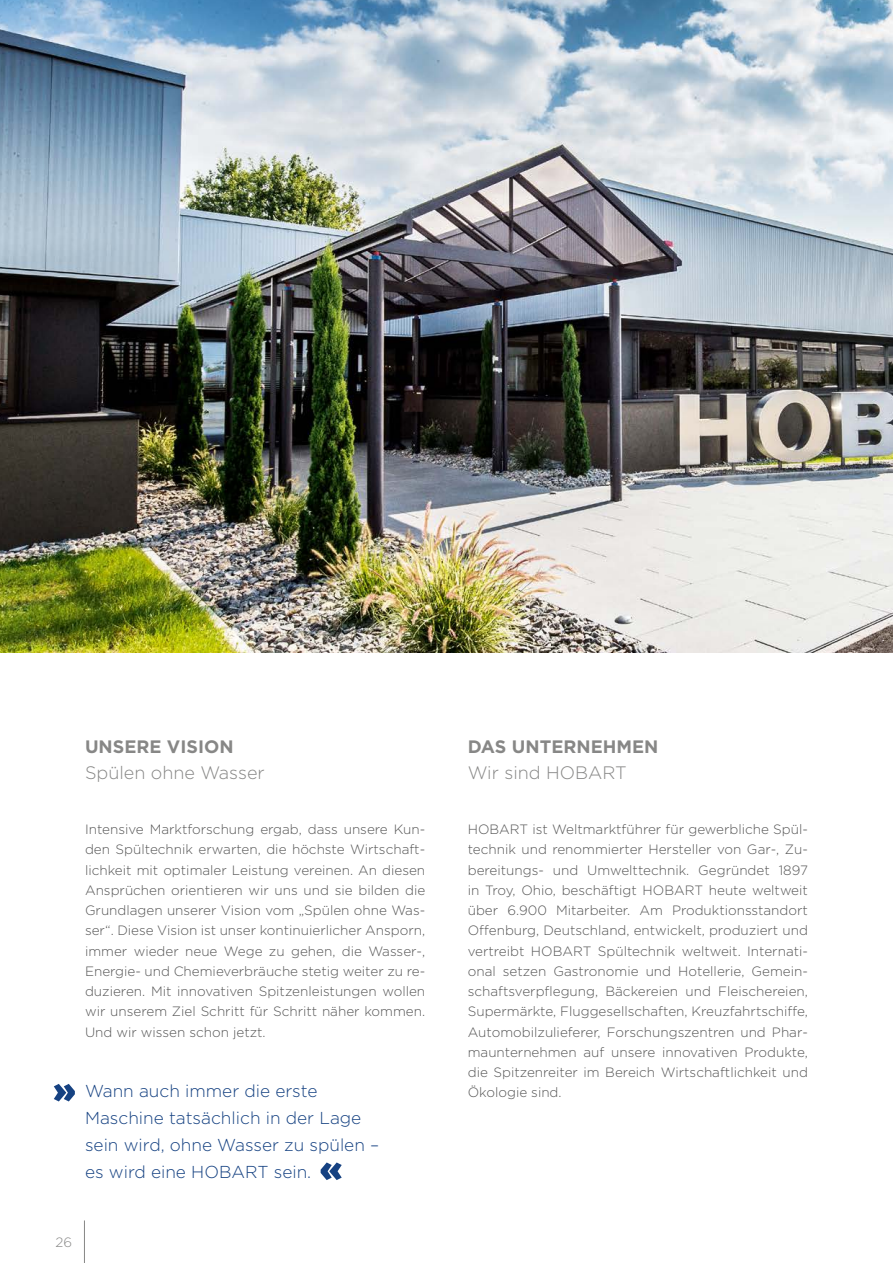
<style>
.page{position:relative;width:893px;height:1263px;background:#fff}
.page>*{position:absolute;margin:0;border:0;box-sizing:border-box;transform-origin:0 0}
.t1{font:300 18px "Gotham";color:#878786}
.t2{font:700 18px "Gotham";color:#878786}
.t3{font:300 17.25px/27px "Gotham";color:#164282}
.t4{font:300 13.5px/20.2px "Gotham";color:#565656;text-align:justify}
.t5{font:300 13.5px "Gotham";color:#878786}
</style>
<div class="page">
<hr style="left:84px;top:1220px;width:1px;height:43px;background:#878786">
<img style="left:0;top:0;width:893px;height:652px">
<svg style="left:54px;top:1084px;width:21px;height:17px"></svg>
<svg style="left:321px;top:1162px;width:21px;height:18px"></svg>
<h1 class="t2" style="left:85px;top:735px;width:150px">UNSERE VISION</h1>
<h1 class="t1" style="left:85px;top:761px;width:181px">Spülen ohne Wasser</h1>
<p class="t4" style="left:85px;top:819px;width:342px">Intensive Marktforschung ergab, dass unsere Kun&shy;den Spültechnik erwarten, die höchste Wirtschaft&shy;lichkeit mit optimaler Leistung vereinen. An diesen Ansprüchen orientieren wir uns und sie bilden die Grundlagen unserer Vision vom „Spülen ohne Was&shy;ser“. Diese Vision ist unser kontinuierlicher Ansporn, immer wieder neue Wege zu gehen, die Wasser-, Energie- und Chemieverbräuche stetig weiter zu re&shy;duzieren. Mit innovativen Spitzenleistungen wollen wir unserem Ziel Schritt für Schritt näher kommen.<br>Und wir wissen schon jetzt.</p>
<p class="t3" style="left:85px;top:1077px;width:296px">Wann auch immer die erste<br>Maschine tatsächlich in der Lage sein wird, ohne Wasser zu spülen – es wird eine HOBART sein.</p>
<p class="t5" style="left:56px;top:1234px;width:18px">26</p>
<h1 class="t2" style="left:468px;top:735px;width:192px">DAS UNTERNEHMEN</h1>
<h1 class="t1" style="left:468px;top:761px;width:161px">Wir sind HOBART</h1>
<p class="t4" style="left:468px;top:819px;width:342px">HOBART ist Weltmarktführer für gewerbliche Spül&shy;technik und renommierter Hersteller von Gar-, Zu&shy;bereitungs- und Umwelttechnik. Gegründet 1897 in Troy, Ohio, beschäftigt HOBART heute weltweit über 6.900 Mitarbeiter. Am Produktionsstandort Offenburg, Deutschland, entwickelt, produziert und vertreibt HOBART Spültechnik weltweit. Internati&shy;onal setzen Gastronomie und Hotellerie, Gemein&shy;schaftsverpflegung, Bäckereien und Fleischereien, Supermärkte, Fluggesellschaften, Kreuzfahrtschiffe, Automobilzulieferer, Forschungszentren und Phar&shy;maunternehmen auf unsere innovativen Produkte, die Spitzenreiter im Bereich Wirtschaftlichkeit und Ökologie sind.</p>
</div>
